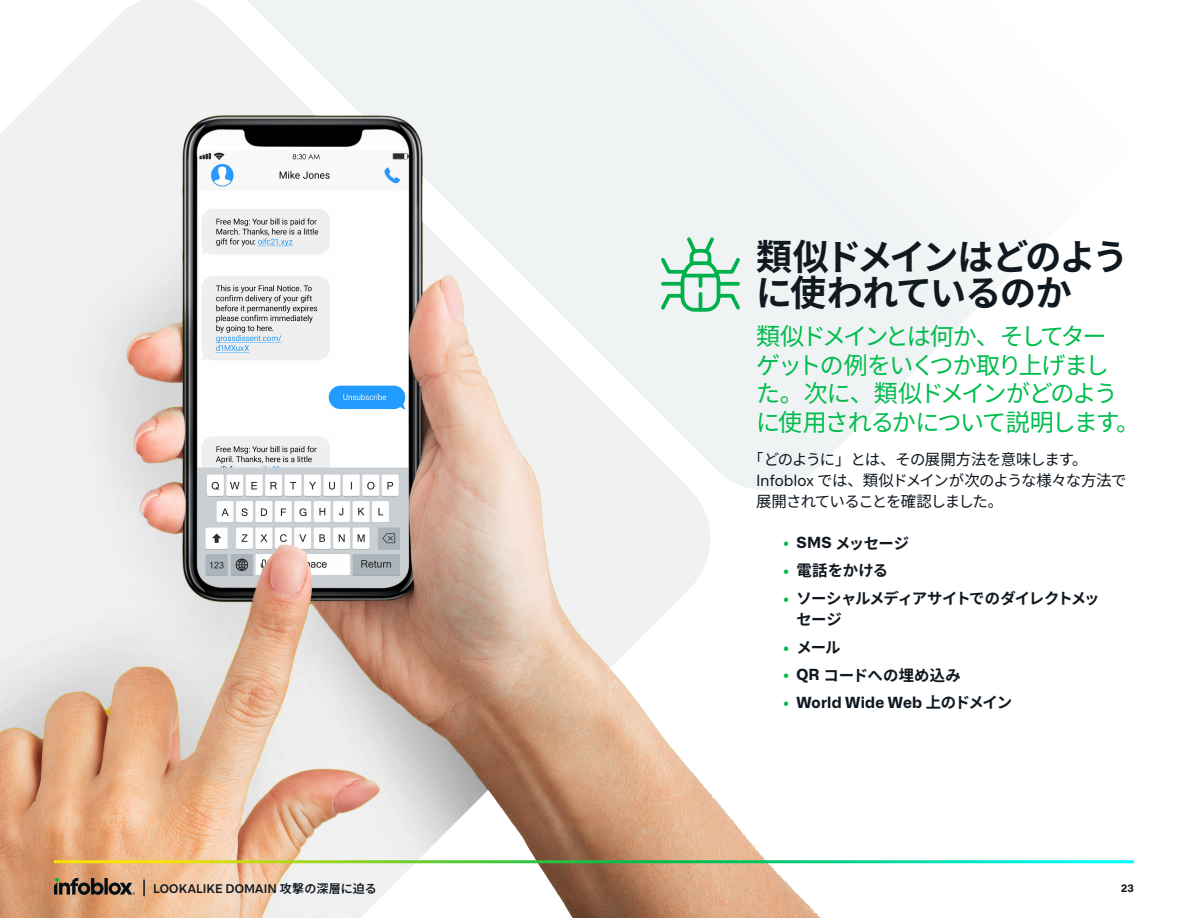
<style>
.page{position:relative;width:1188px;height:918px;background:#fff}
.page>*{position:absolute;margin:0;border:0;box-sizing:border-box;transform-origin:0 0}
.Section_Headlines{font:700 36px/36px "Noto Sans JP";letter-spacing:-.05em;color:#101820}
.Body_Text{font:24px/28.5px "Noto Sans JP";letter-spacing:-.075em;color:#00bd4d}
.Body_Text-2{font:15.3px/21px "Noto Sans JP";letter-spacing:-.055em;color:#101820}
.t1{font:700 15.3px/21px "Noto Sans JP";letter-spacing:-.06em;color:#101820}
.t2{font:700 15.3px "Noto Sans JP";letter-spacing:-.035em;color:#101820}
.t3{font:700 15.3px "Alliance No.1";letter-spacing:.015em;color:#101820}
.t4{font:700 15.3px "Noto Sans JP";letter-spacing:.01em;color:#101820}
.t5{font:600 12px "Alliance No.1";letter-spacing:.01em;color:#101820}
.t6{font:700 10.5px "Alliance No.1";color:#101820}
.s1{font-family:"Alliance No.1"}
.s2{font-family:"Alliance No.1";font-weight:600;color:#00bd4d}
.s3{font-weight:600;color:#00bd4d}
.s4{font-family:"Noto Sans JP"}
</style>
<div class="page">
<img style="left:0;top:0;width:1134px;height:918px">
<svg style="left:54px;top:878px;width:81px;height:17px"></svg>
<svg style="left:143px;top:880px;width:2px;height:16px"></svg>
<hr style="left:54px;top:860px;width:1080px;height:3px;background:#fff">
<svg style="left:658px;top:234px;width:85px;height:80px"></svg>
<p class="Section_Headlines" style="left:756px;top:240px;width:374px">類似ドメインはどのように使われているのか</p>
<p class="Body_Text" style="left:756px;top:323px;width:386px">類似ドメインとは何か、そしてター<br>ゲットの例をいくつか取り上げまし<br>た。次に、類似ドメインがどのように使用されるかについて説明します。</p>
<p class="Body_Text-2" style="left:756px;top:450px;width:372px;text-indent:-8px">「どのように」とは、その展開方法を意味します。<br><span class="s1">Infoblox</span> では、類似ドメインが次のような様々な方法で展開されていることを確認しました。</p>
<p class="t2" style="left:783px;top:534px;width:128px"><span class="s2">•</span> <span class="s1">SMS</span> メッセージ</p>
<p class="t2" style="left:783px;top:562px;width:107px"><span class="s2">•</span> 電話をかける</p>
<p class="t1" style="left:796px;top:588px;width:304px;text-indent:-14px"><span class="s2">•</span> ソーシャルメディアサイトでのダイレクトメッセージ</p>
<p class="t2" style="left:783px;top:639px;width:59px"><span class="s2">•</span> メール</p>
<p class="t4" style="left:783px;top:666px;width:179px"><span class="s2">•</span> <span class="s1">QR</span> コードへの埋め込み</p>
<p class="t3" style="left:783px;top:693px;width:231px"><span class="s3">•</span> World Wide Web <span class="s4">上のドメイン</span></p>
<p class="t5" style="left:153px;top:881px;width:225px">LOOKALIKE DOMAIN <span class="s4">攻撃の深層に迫る</span></p>
<p class="t6" style="left:1121px;top:882px;width:14px">23</p>
</div>
